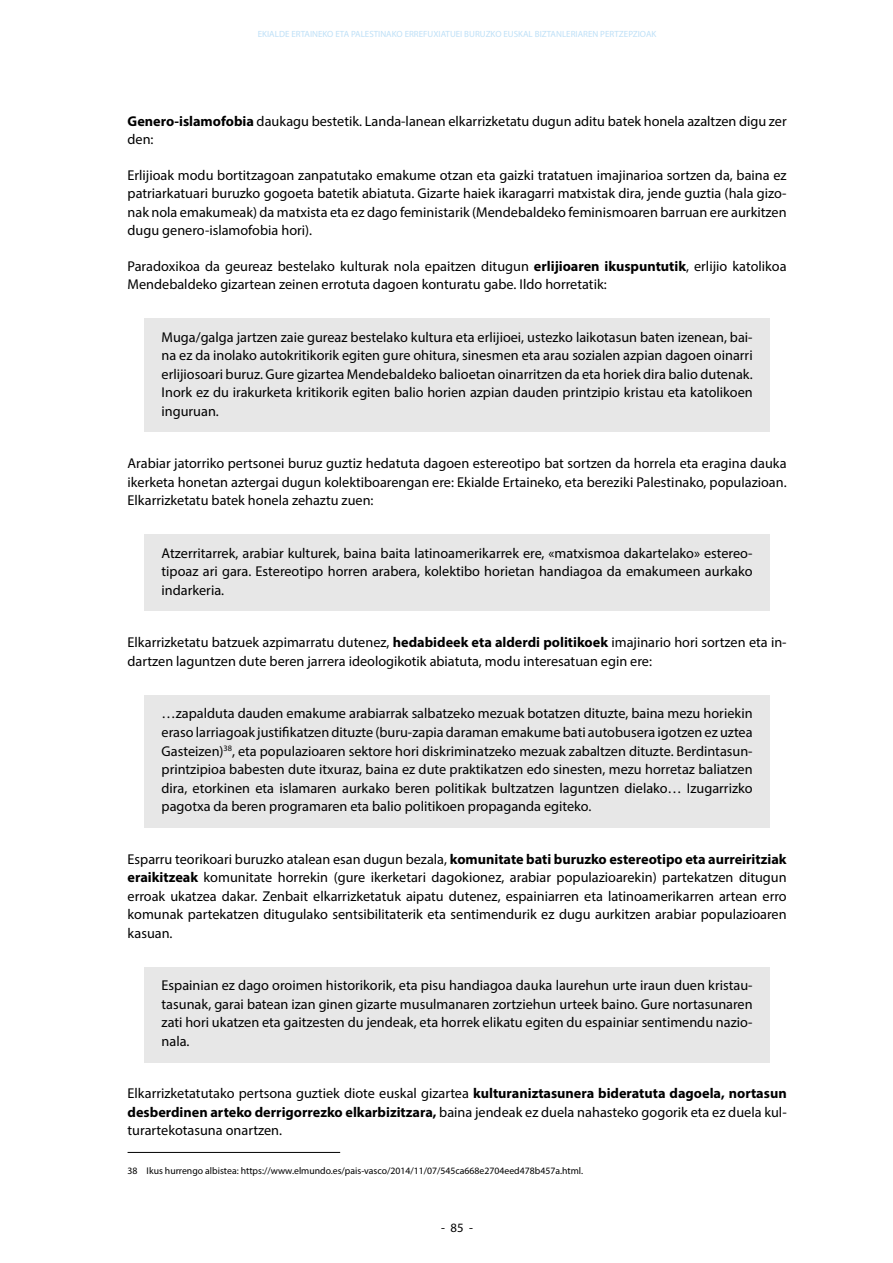
<style>
.page{position:relative;width:893px;height:1263px;background:#fff}
.page>*{position:absolute;margin:0;border:0;box-sizing:border-box;transform-origin:0 0}
.t1{font:14.25px/18.5px "Myriad Pro";color:#000;text-align:justify}
.t2{font:12.75px "Myriad Pro";color:#000}
.t3{font:9.75px "Myriad Pro";color:#000}
.t4{font:9px "Myriad Pro";color:#bee0f7}
.s1{font-weight:700}
</style>
<div class="page">
<div style="left:145px;top:318px;width:625px;height:114px;background:#e7e7e7"></div>
<div style="left:145px;top:534px;width:625px;height:77px;background:#e7e7e7"></div>
<div style="left:145px;top:695px;width:625px;height:132px;background:#e7e7e7"></div>
<div style="left:145px;top:967px;width:625px;height:95px;background:#e7e7e7"></div>
<hr style="left:128px;top:1152px;width:212px;height:1px;background:#000">
<p class="t4" style="left:258px;top:28px;width:400px">EKIALDE ERTAINEKO ETA PALESTINAKO ERREFUXIATUEI BURUZKO EUSKAL BIZTANLERIAREN PERTZEPZIOAK</p>
<p class="t1" style="left:128px;top:111px;width:661px"><span class="s1">Genero-islamofobia</span> daukagu bestetik. Landa-lanean elkarrizketatu dugun aditu batek honela azaltzen digu zer den:</p>
<p class="t1" style="left:128px;top:165px;width:661px">Erlijioak modu bortitzagoan zanpatutako emakume otzan eta gaizki tratatuen imajinarioa sortzen da, baina ez patriarkatuari buruzko gogoeta batetik abiatuta. Gizarte haiek ikaragarri matxistak dira, jende guztia (hala gizo&shy;nak nola emakumeak) da matxista eta ez dago feministarik (Mendebaldeko feminismoaren barruan ere aurkitzen dugu genero-islamofobia hori).</p>
<p class="t1" style="left:128px;top:256px;width:661px">Paradoxikoa da geureaz bestelako kulturak nola epaitzen ditugun <span class="s1">erlijioaren ikuspuntutik</span>, erlijio katolikoa<br>Mendebaldeko gizartean zeinen errotuta dagoen konturatu gabe. Ildo horretatik:</p>
<p class="t1" style="left:162px;top:327px;width:593px">Muga/galga jartzen zaie gureaz bestelako kultura eta erlijioei, ustezko laikotasun baten izenean, bai&shy;na ez da inolako autokritikorik egiten gure ohitura, sinesmen eta arau sozialen azpian dagoen oinarri erlijiosoari buruz. Gure gizartea Mendebaldeko balioetan oinarritzen da eta horiek dira balio dutenak.<br>Inork ez du irakurketa kritikorik egiten balio horien azpian dauden printzipio kristau eta katolikoen inguruan.</p>
<p class="t1" style="left:128px;top:454px;width:661px">Arabiar jatorriko pertsonei buruz guztiz hedatuta dagoen estereotipo bat sortzen da horrela eta eragina dauka ikerketa honetan aztergai dugun kolektiboarengan ere: Ekialde Ertaineko, eta bereziki Palestinako, populazioan.<br>Elkarrizketatu batek honela zehaztu zuen:</p>
<p class="t1" style="left:162px;top:544px;width:593px">Atzerritarrek, arabiar kulturek, baina baita latinoamerikarrek ere, «matxismoa dakartelako» estereo&shy;tipoaz ari gara. Estereotipo horren arabera, kolektibo horietan handiagoa da emakumeen aurkako indarkeria.</p>
<p class="t1" style="left:128px;top:633px;width:661px">Elkarrizketatu batzuek azpimarratu dutenez, <span class="s1">hedabideek eta alderdi politikoek</span> imajinario hori sortzen eta in&shy;dartzen laguntzen dute beren jarrera ideologikotik abiatuta, modu interesatuan egin ere:</p>
<p class="t1" style="left:162px;top:704px;width:593px">…zapalduta dauden emakume arabiarrak salbatzeko mezuak botatzen dituzte, baina mezu horiekin eraso larriagoak justifikatzen dituzte (buru-zapia daraman emakume bati autobusera igotzen ez uztea Gasteizen)<sup>38</sup>, eta populazioaren sektore hori diskriminatzeko mezuak zabaltzen dituzte. Berdintasun&shy;printzipioa babesten dute itxuraz, baina ez dute praktikatzen edo sinesten, mezu horretaz baliatzen dira, etorkinen eta islamaren aurkako beren politikak bultzatzen laguntzen dielako… Izugarrizko pagotxa da beren programaren eta balio politikoen propaganda egiteko.</p>
<p class="t1" style="left:128px;top:849px;width:661px">Esparru teorikoari buruzko atalean esan dugun bezala, <span class="s1">komunitate bati buruzko estereotipo eta aurreiritziak eraikitzeak</span> komunitate horrekin (gure ikerketari dagokionez, arabiar populazioarekin) partekatzen ditugun erroak ukatzea dakar. Zenbait elkarrizketatuk aipatu dutenez, espainiarren eta latinoamerikarren artean erro komunak partekatzen ditugulako sentsibilitaterik eta sentimendurik ez dugu aurkitzen arabiar populazioaren kasuan.</p>
<p class="t1" style="left:162px;top:976px;width:593px">Espainian ez dago oroimen historikorik, eta pisu handiagoa dauka laurehun urte iraun duen kristau&shy;tasunak, garai batean izan ginen gizarte musulmanaren zortziehun urteek baino. Gure nortasunaren zati hori ukatzen eta gaitzesten du jendeak, eta horrek elikatu egiten du espainiar sentimendu nazio&shy;nala.</p>
<p class="t1" style="left:128px;top:1084px;width:661px">Elkarrizketatutako pertsona guztiek diote euskal gizartea <span class="s1">kulturaniztasunera bideratuta dagoela, nortasun desberdinen arteko derrigorrezko elkarbizitzara,</span> baina jendeak ez duela nahasteko gogorik eta ez duela kul&shy;turartekotasuna onartzen.</p>
<p class="t3" style="left:128px;top:1164px;width:457px">38 Ikus hurrengo albistea: https://www.elmundo.es/pais-vasco/2014/11/07/545ca668e2704eed478b457a.html.</p>
<p class="t2" style="left:441px;top:1220px;width:33px">- 85 -</p>
</div>
